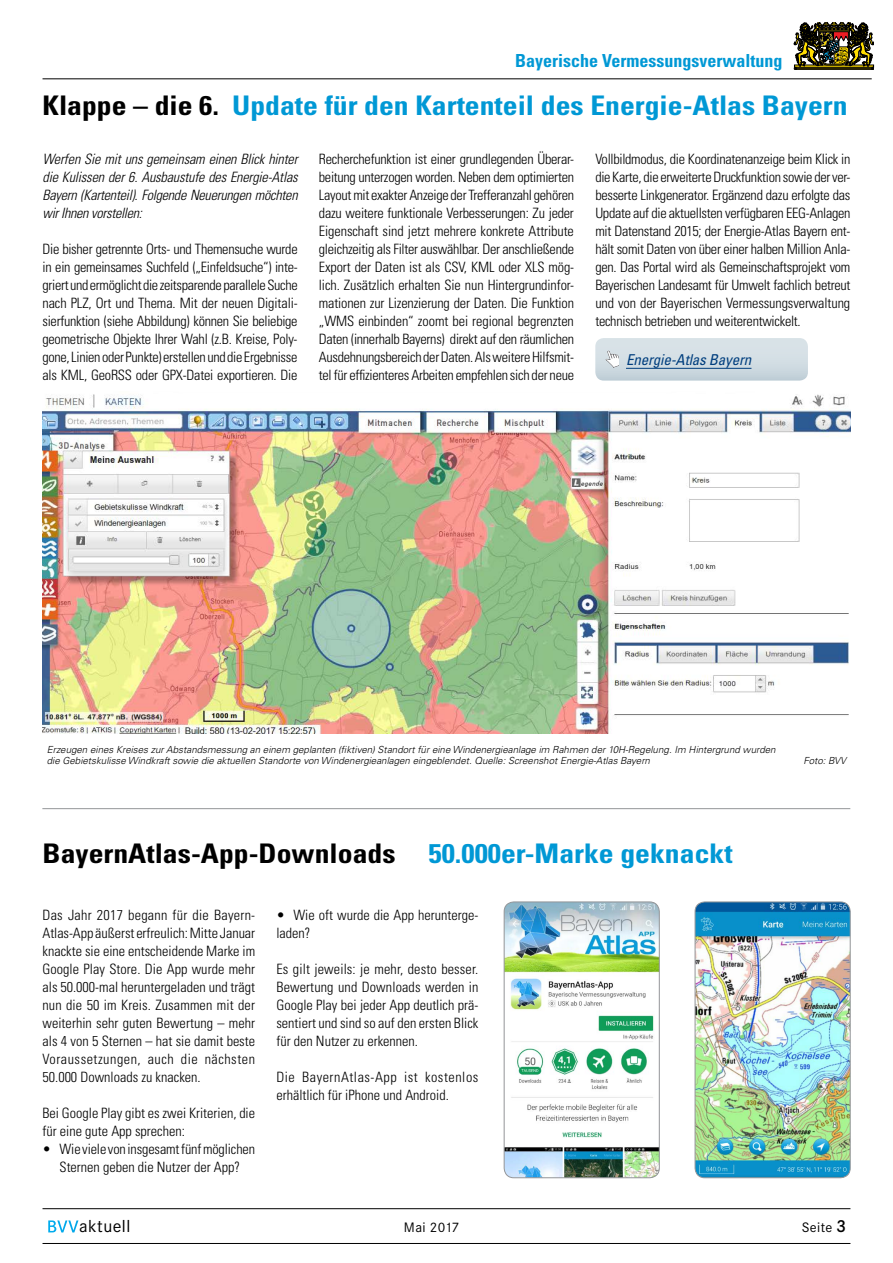
<style>
.page{position:relative;width:893px;height:1263px;background:#fff}
.page>*{position:absolute;margin:0;border:0;box-sizing:border-box;transform-origin:0 0}
.t1{font:700 condensed 27px "Univers";color:#0098d5;scale:1.1 1}
.t2{font:700 condensed 27px "Univers";color:#000;scale:1.1 1}
.t3{font:700 condensed 18px "Univers";color:#0098d5}
.t4{font:18px "Corporate S";letter-spacing:.025em;color:#000}
.t5{font:italic condensed 15px "Univers";letter-spacing:-.01em;color:#003e7e}
.t6{font:300 condensed 14.25px/18px "Univers";color:#000;text-align:justify}
.t7{font:italic 300 condensed 14.25px/18px "Univers";letter-spacing:-.02em;color:#000;text-align:justify}
.t8{font:300 condensed 14.25px/18px "Univers";letter-spacing:.02em;color:#000}
.t9{font:14.25px "Corporate S";letter-spacing:.025em;color:#000}
.t10{font:italic 300 9.75px/11.7px "Univers";color:#000}
.s1{color:#000}
.s2{color:#0098d5}
.s3{font-weight:600;color:#fff}
.s4{font-weight:600;font-size:18px}
</style>
<div class="page">
<svg style="left:794px;top:22px;width:80px;height:48px;background:#595132"></svg>
<hr style="left:43px;top:1208px;width:807px;height:1px;background:#000">
<hr style="left:43px;top:1243px;width:807px;height:1px;background:#000">
<hr style="left:43px;top:78px;width:829px;height:1px;background:#000">
<img style="left:43px;top:394px;width:807px;height:339px">
<hr style="left:42px;top:808px;width:808px;height:1px;background:#939598">
<img style="left:695px;top:902px;width:155px;height:276px">
<div style="left:695px;top:902px;width:155px;height:276px;border:1px solid #939598;border-radius:10px"></div>
<img style="left:504px;top:902px;width:155px;height:276px">
<div style="left:504px;top:902px;width:156px;height:276px;border:1px solid #939598;border-radius:10px"></div>
<svg style="left:595px;top:338px;width:213px;height:43px;background:#d0dce2"></svg>
<hr style="left:626px;top:368px;width:125px;height:1px;background:#003e7e">
<img style="left:601px;top:351px;width:18px;height:18px">
<p class="t3" style="left:515px;top:50px;width:269px">Bayerische Vermessungsverwaltung</p>
<h1 class="t1" style="left:43px;top:89px;width:733px"><span class="s1">Klappe – die 6.</span> Update für den Kartenteil des Energie-Atlas Bayern</h1>
<p class="t7" style="left:43px;top:150px;width:257px">Werfen Sie mit uns gemeinsam einen Blick hinter die Kulissen der 6. Ausbaustufe des Energie-Atlas Bayern (Kartenteil). Folgende Neuerungen möchten wir Ihnen vorstellen:</p>
<p class="t6" style="left:43px;top:240px;width:257px">Die bisher getrennte Orts- und Themensuche wurde in ein gemeinsames Suchfeld („Einfeldsuche“) inte&shy;griert und ermöglicht die zeitsparende parallele Suche nach PLZ, Ort und Thema. Mit der neuen Digitali&shy;sierfunktion (siehe Abbildung) können Sie beliebige geometrische Objekte Ihrer Wahl (z.B. Kreise, Poly&shy;gone, Linien oder Punkte) erstellen und die Ergebnisse als KML, GeoRSS oder GPX-Datei exportieren. Die</p>
<p class="t6" style="left:319px;top:150px;width:257px">Recherchefunktion ist einer grundlegenden Überar&shy;beitung unterzogen worden. Neben dem optimierten Layout mit exakter Anzeige der Trefferanzahl gehören dazu weitere funktionale Verbesserungen: Zu jeder Eigenschaft sind jetzt mehrere konkrete Attribute gleichzeitig als Filter auswählbar. Der anschließende Export der Daten ist als CSV, KML oder XLS mög&shy;lich. Zusätzlich erhalten Sie nun Hintergrundinfor&shy;mationen zur Lizenzierung der Daten. Die Funktion „WMS einbinden“ zoomt bei regional begrenzten Daten (innerhalb Bayerns) direkt auf den räumlichen Ausdehnungsbereich der Daten. Als weitere Hilfsmit&shy;tel für effizienteres Arbeiten empfehlen sich der neue</p>
<p class="t6" style="left:595px;top:149px;width:257px">Vollbildmodus, die Koordinatenanzeige beim Klick in die Karte, die erweiterte Druckfunktion sowie der ver&shy;besserte Linkgenerator. Ergänzend dazu erfolgte das Update auf die aktuellsten verfügbaren EEG-Anlagen mit Datenstand 2015; der Energie-Atlas Bayern ent&shy;hält somit Daten von über einer halben Million Anla&shy;gen. Das Portal wird als Gemeinschaftsprojekt vom Bayerischen Landesamt für Umwelt fachlich betreut und von der Bayerischen Vermessungsverwaltung technisch betrieben und weiterentwickelt.</p>
<p class="t5" style="left:626px;top:350px;width:127px">Energie-Atlas Bayern</p>
<p class="t10" style="left:47px;top:743px;width:730px">Erzeugen eines Kreises zur Abstandsmessung an einem geplanten (fiktiven) Standort für eine Windenergieanlage im Rahmen der 10H-Regelung. Im Hintergrund wurden die Gebietskulisse Windkraft sowie die aktuellen Standorte von Windenergieanlagen eingeblendet. Quelle: Screenshot Energie-Atlas Bayern</p>
<p class="t10" style="left:804px;top:755px;width:44px">Foto: BVV</p>
<h1 class="t2" style="left:43px;top:837px;width:629px">BayernAtlas-App-Downloads <span class="s2">50.000er-Marke geknackt</span></h1>
<p class="t6" style="left:43px;top:906px;width:214px">Das Jahr 2017 begann für die Bayern-Atlas-App äußerst erfreulich: Mitte Januar knackte sie eine entscheidende Marke im Google Play Store. Die App wurde mehr als 50.000-mal heruntergeladen und trägt nun die 50 im Kreis. Zusammen mit der weiterhin sehr guten Bewertung – mehr als 4 von 5 Sternen – hat sie damit beste Voraussetzungen, auch die nächsten 50.000 Downloads zu knacken.</p>
<p class="t6" style="left:43px;top:1104px;width:214px">Bei Google Play gibt es zwei Kriterien, die für eine gute App sprechen:</p>
<p class="t6" style="left:43px;top:1140px;width:214px;text-align:center">• Wie viele von insgesamt fünf möglichen<br>Sternen geben die Nutzer der App?</p>
<p class="t6" style="left:276px;top:906px;width:203px">• Wie oft wurde die App herunterge&shy;laden?</p>
<p class="t6" style="left:276px;top:960px;width:204px">Es gilt jeweils: je mehr, desto besser.<br>Bewertung und Downloads werden in Google Play bei jeder App deutlich prä&shy;sentiert und sind so auf den ersten Blick für den Nutzer zu erkennen.</p>
<p class="t8" style="left:276px;top:1068px;width:203px">Die BayernAtlas-App ist kostenlos erhältlich für iPhone und Android.</p>
<p class="t4" style="left:47px;top:1216px;width:85px"><span class="s3">BVV</span>aktuell</p>
<p class="t9" style="left:404px;top:1219px;width:57px">Mai 2017</p>
<p class="t9" style="left:802px;top:1219px;width:46px">Seite <span class="s4">3</span></p>
</div>
